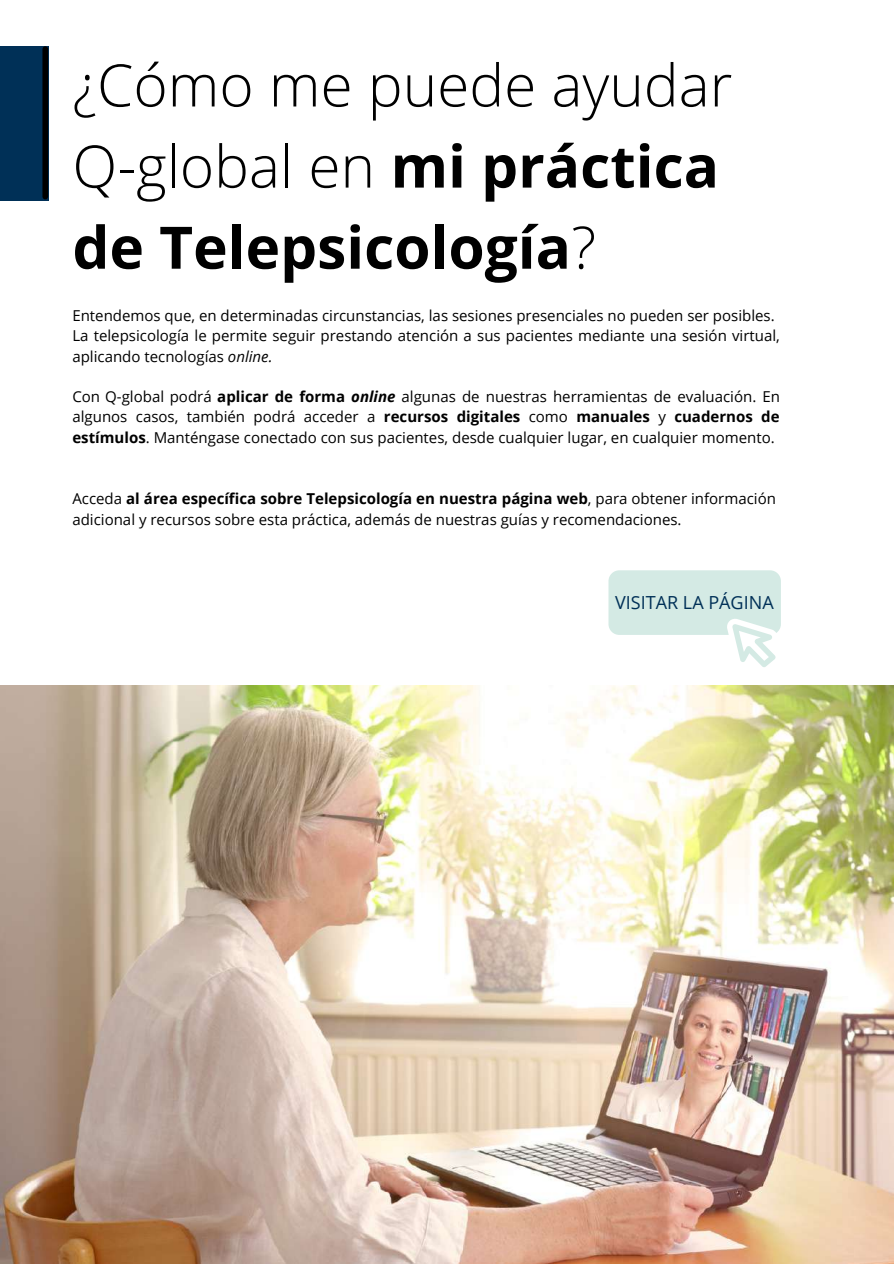
<style>
.page{position:relative;width:894px;height:1264px;background:#fff}
.page>*{position:absolute;margin:0;border:0;box-sizing:border-box;transform-origin:0 0}
.t1{font:300 58.5px/81px "Open Sans";color:#000}
.t2{font:18px "Open Sans";color:#003057}
.t3{font:15px/20.2px "Open Sans";color:#000}
.s1{font-weight:700}
.s2{font-style:italic}
.s3{font-weight:700;font-style:italic}
</style>
<div class="page">
<div style="left:0;top:46px;width:48px;height:154px;background:#003057"></div>
<div style="left:42px;top:49px;width:6px;height:148px;background:#000"></div>
<img style="left:0;top:685px;width:893px;height:578px">
<svg style="left:608px;top:570px;width:172px;height:97px"></svg>
<h1 class="t1" style="left:72px;top:43px;width:661px">¿Cómo me puede ayudar<br>Q-global en <span class="s1">mi práctica de Telepsicología</span>?</h1>
<p class="t3" style="left:72px;top:305px;width:708px">Entendemos que, en determinadas circunstancias, las sesiones presenciales no pueden ser posibles.<br>La telepsicología le permite seguir prestando atención a sus pacientes mediante una sesión virtual, aplicando tecnologías <span class="s2">online.</span></p>
<p class="t3" style="left:72px;top:386px;width:709px;text-align:justify">Con Q-global podrá <span class="s1">aplicar de forma</span> <span class="s3">online</span> algunas de nuestras herramientas de evaluación. En algunos casos, también podrá acceder a <span class="s1">recursos digitales</span> como <span class="s1">manuales</span> y <span class="s1">cuadernos de estímulos</span>. Manténgase conectado con sus pacientes, desde cualquier lugar, en cualquier momento.</p>
<p class="t3" style="left:72px;top:488px;width:704px">Acceda <span class="s1">al área específica sobre Telepsicología en nuestra página web</span>, para obtener información adicional y recursos sobre esta práctica, además de nuestras guías y recomendaciones.</p>
<p class="t2" style="left:615px;top:589px;width:160px">VISITAR LA PÁGINA</p>
</div>
